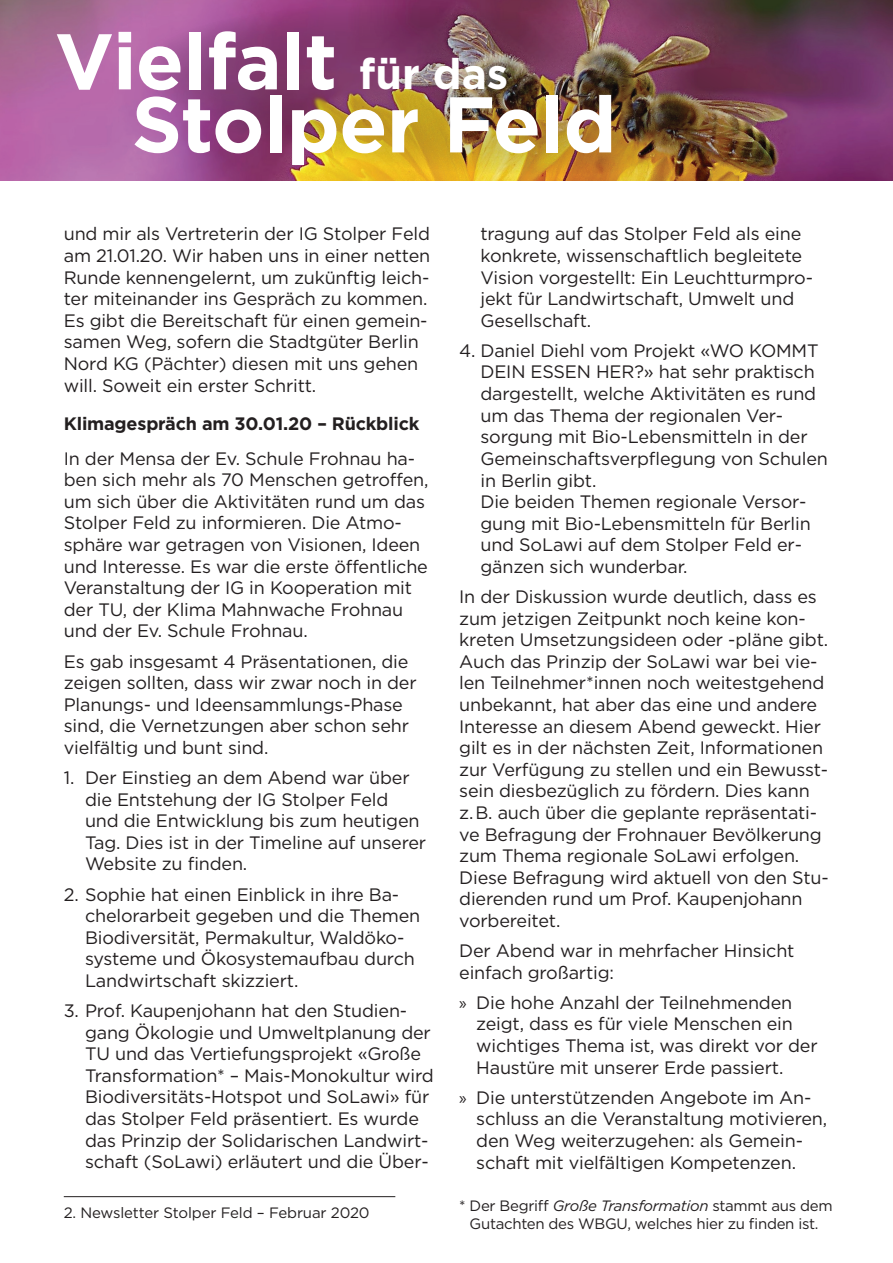
<style>
.page{position:relative;width:893px;height:1263px;background:#fff}
.page>*{position:absolute;margin:0;border:0;box-sizing:border-box;transform-origin:0 0}
.t1{font:700 78.75px "Gotham";letter-spacing:-.01em;color:#fff}
.t2{font:700 42.75px "Gotham";color:#fff}
.t3{font:18px/21.6px "Gotham";letter-spacing:-.01em;color:#231f20}
.t4{font:700 18px "Gotham";letter-spacing:-.01em;color:#231f20}
.t5{font:15px/18px "Gotham";letter-spacing:-.02em;color:#231f20;text-align:center}
.s1{font-family:"Myriad Pro"}
.s2{font-style:italic}
</style>
<div class="page">
<hr style="left:64px;top:1196px;width:331px;height:1px;background:#231f20">
<img style="left:0;top:0;width:893px;height:180px">
<img style="left:140px;top:0;width:638px;height:181px">
<h1 class="t1" style="left:55px;top:9px;width:284px">Vielfalt</h1>
<h2 class="t2" style="left:359px;top:46px;width:151px">für das</h2>
<h1 class="t1" style="left:132px;top:72px;width:486px">Stolper Feld</h1>
<p class="t3" style="left:64px;top:223px;width:368px">und mir als Vertreterin der IG Stolper Feld am 21.01.20. Wir haben uns in einer netten Runde kennengelernt, um zukünftig leich&shy;ter miteinander ins Gespräch zu kommen.<br>Es gibt die Bereitschaft für einen gemein&shy;samen Weg, sofern die Stadtgüter Berlin Nord KG (Pächter) diesen mit uns gehen will. Soweit ein erster Schritt.</p>
<p class="t4" style="left:64px;top:412px;width:357px">Klimagespräch am 30.01.20 – Rückblick</p>
<p class="t3" style="left:64px;top:447px;width:366px">In der Mensa der Ev. Schule Frohnau ha&shy;ben sich mehr als 70 Menschen getroffen, um sich über die Aktivitäten rund um das Stolper Feld zu informieren. Die Atmo&shy;sphäre war getragen von Visionen, Ideen und Interesse. Es war die erste öffentliche Veranstaltung der IG in Kooperation mit der TU, der Klima Mahnwache Frohnau und der Ev. Schule Frohnau.</p>
<p class="t3" style="left:64px;top:650px;width:354px">Es gab insgesamt 4 Präsentationen, die zeigen sollten, dass wir zwar noch in der Planungs- und Ideensammlungs-Phase sind, die Vernetzungen aber schon sehr vielfältig und bunt sind.</p>
<p class="t3" style="left:85px;top:766px;width:343px;text-indent:-21px">1. Der Einstieg an dem Abend war über die Entstehung der IG Stolper Feld und die Entwicklung bis zum heutigen Tag. Dies ist in der Timeline auf unserer Website zu finden.</p>
<p class="t3" style="left:85px;top:883px;width:337px;text-indent:-21px">2. Sophie hat einen Einblick in ihre Ba&shy;chelorarbeit gegeben und die Themen Biodiversität, Permakultur, Waldöko&shy;systeme und Ökosystemaufbau durch Landwirtschaft skizziert.</p>
<p class="t3" style="left:85px;top:999px;width:350px;text-indent:-21px">3. Prof. Kaupenjohann hat den Studien&shy;gang Ökologie und Umweltplanung der TU und das Vertiefungsprojekt «Große Transformation* – Mais-Monokultur wird Biodiversitäts-Hotspot und SoLawi» für das Stolper Feld präsentiert. Es wurde das Prinzip der Solidarischen Landwirt&shy;schaft (SoLawi) erläutert und die Über-</p>
<p class="t5" style="left:64px;top:1204px;width:307px">2. Newsletter Stolper Feld – Februar 2020</p>
<p class="t3" style="left:480px;top:223px;width:334px">tragung auf das Stolper Feld als eine konkrete, wissenschaftlich begleitete Vision vorgestellt: Ein Leuchtturmpro&shy;jekt für Landwirtschaft, Umwelt und Gesellschaft.</p>
<p class="t3" style="left:480px;top:339px;width:349px;text-indent:-21px">4. Daniel Diehl vom Projekt «WO KOMMT DEIN ESSEN HER?» hat sehr praktisch dargestellt, welche Aktivitäten es rund um das Thema der regionalen Ver&shy;sorgung mit Bio-Lebensmitteln in der Gemeinschaftsverpflegung von Schulen in Berlin gibt.<br>Die beiden Themen regionale Versor&shy;gung mit Bio-Lebensmitteln für Berlin und SoLawi auf dem Stolper Feld er&shy;gänzen sich wunderbar.</p>
<p class="t3" style="left:459px;top:585px;width:371px">In der Diskussion wurde deutlich, dass es zum jetzigen Zeitpunkt noch keine kon&shy;kreten Umsetzungsideen oder -pläne gibt.<br>Auch das Prinzip der SoLawi war bei vie&shy;len Teilnehmer*innen noch weitestgehend unbekannt, hat aber das eine und andere Interesse an diesem Abend geweckt. Hier gilt es in der nächsten Zeit, Informationen zur Verfügung zu stellen und ein Bewusst&shy;sein diesbezüglich zu fördern. Dies kann<br>z. B. auch über die geplante repräsentati&shy;ve Befragung der Frohnauer Bevölkerung zum Thema regionale SoLawi erfolgen.<br>Diese Befragung wird aktuell von den Stu&shy;dierenden rund um Prof. Kaupenjohann vorbereitet.</p>
<p class="t3" style="left:459px;top:939px;width:337px">Der Abend war in mehrfacher Hinsicht einfach großartig:</p>
<p class="t3" style="left:476px;top:991px;width:343px;text-indent:-17px"><span class="s1">»</span> Die hohe Anzahl der Teilnehmenden zeigt, dass es für viele Menschen ein wichtiges Thema ist, was direkt vor der Haustüre mit unserer Erde passiert.</p>
<p class="t3" style="left:476px;top:1086px;width:352px;text-indent:-17px"><span class="s1">»</span> Die unterstützenden Angebote im An&shy;schluss an die Veranstaltung motivieren, den Weg weiterzugehen: als Gemein&shy;schaft mit vielfältigen Kompetenzen.</p>
<p class="t5" style="left:459px;top:1196px;width:375px">* Der Begriff <span class="s2">Große Transformation</span> stammt aus dem<br>Gutachten des WBGU, welches hier zu finden ist.</p>
</div>
